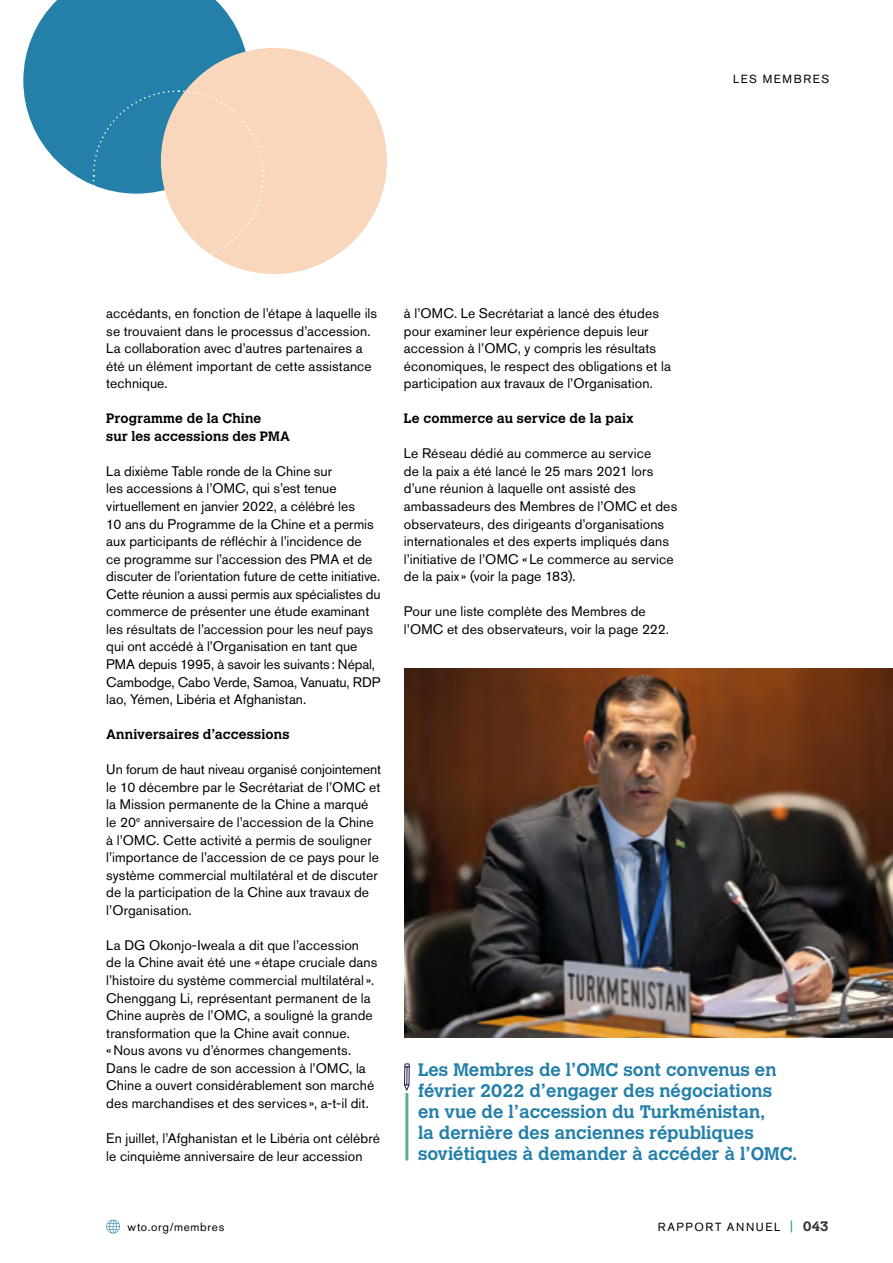
<style>
.page{position:relative;width:893px;height:1263px;background:#fff}
.page>*{position:absolute;margin:0;border:0;box-sizing:border-box;transform-origin:0 0}
.t1{font:700 18px/21px "Calvert MT Std";color:#247fa9}
.t2{font:13.8px/17.5px "Akzidenz Grotesk Pro";letter-spacing:.005em;color:#000}
.t3{font:700 13.5px/17.5px "Calvert MT Std";letter-spacing:.01em;color:#000}
.t4{font:700 13.5px "Calvert MT Std";color:#333332}
.t5{font:11.7px "Akzidenz Grotesk Pro";letter-spacing:.13em;color:#000}
.t6{font:11.7px "Akzidenz Grotesk Pro";letter-spacing:.055em;color:#000}
</style>
<div class="page">
<div style="left:161px;top:48px;width:226px;height:226px;background:#f8d7bc;border-radius:50%"></div>
<svg style="left:23px;top:0;width:242px;height:262px"></svg>
<hr style="left:405px;top:1093px;width:3px;height:67px;background:#58b290">
<svg style="left:404px;top:1063px;width:6px;height:28px"></svg>
<img style="left:404px;top:669px;width:489px;height:368px">
<svg style="left:106px;top:1220px;width:14px;height:13px"></svg>
<svg style="left:791px;top:1220px;width:1px;height:12px"></svg>
<p class="t5" style="left:733px;top:71px;width:98px">LES MEMBRES</p>
<p class="t2" style="left:106px;top:304px;width:272px">accédants, en fonction de l’étape à laquelle ils se trouvaient dans le processus d’accession.<br>La collaboration avec d’autres partenaires a été un élément important de cette assistance technique.</p>
<p class="t3" style="left:106px;top:409px;width:185px">Programme de la Chine<br>sur les accessions des PMA</p>
<p class="t2" style="left:106px;top:462px;width:276px">La dixième Table ronde de la Chine sur<br>les accessions à l’OMC, qui s’est tenue virtuellement en janvier 2022, a célébré les<br>10 ans du Programme de la Chine et a permis aux participants de réfléchir à l’incidence de<br>ce programme sur l’accession des PMA et de discuter de l’orientation future de cette initiative.<br>Cette réunion a aussi permis aux spécialistes du commerce de présenter une étude examinant les résultats de l’accession pour les neuf pays qui ont accédé à l’Organisation en tant que PMA depuis 1995, à savoir les suivants: Népal, Cambodge, Cabo Verde, Samoa, Vanuatu, RDP lao, Yémen, Libéria et Afghanistan.</p>
<p class="t3" style="left:106px;top:725px;width:185px">Anniversaires d’accessions</p>
<p class="t2" style="left:106px;top:761px;width:276px">Un forum de haut niveau organisé conjointement le 10 décembre par le Secrétariat de l’OMC et la Mission permanente de la Chine a marqué le 20<sup>e</sup> anniversaire de l’accession de la Chine à l’OMC. Cette activité a permis de souligner l’importance de l’accession de ce pays pour le système commercial multilatéral et de discuter de la participation de la Chine aux travaux de l’Organisation.</p>
<p class="t2" style="left:106px;top:936px;width:273px">La DG Okonjo-Iweala a dit que l’accession de la Chine avait été une «étape cruciale dans l’histoire du système commercial multilatéral».<br>Chenggang Li, représentant permanent de la Chine auprès de l’OMC, a souligné la grande transformation que la Chine avait connue. «Nous avons vu d’énormes changements.<br>Dans le cadre de son accession à l’OMC, la Chine a ouvert considérablement son marché des marchandises et des services», a-t-il dit.</p>
<p class="t2" style="left:106px;top:1129px;width:275px">En juillet, l’Afghanistan et le Libéria ont célébré le cinquième anniversaire de leur accession</p>
<p class="t6" style="left:128px;top:1219px;width:98px">wto.org/membres</p>
<p class="t2" style="left:404px;top:304px;width:269px">à l’OMC. Le Secrétariat a lancé des études pour examiner leur expérience depuis leur accession à l’OMC, y compris les résultats économiques, le respect des obligations et la participation aux travaux de l’Organisation.</p>
<p class="t3" style="left:404px;top:409px;width:231px">Le commerce au service de la paix</p>
<p class="t2" style="left:404px;top:445px;width:275px">Le Réseau dédié au commerce au service<br>de la paix a été lancé le 25 mars 2021 lors d’une réunion à laquelle ont assisté des ambassadeurs des Membres de l’OMC et des observateurs, des dirigeants d’organisations internationales et des experts impliqués dans l’initiative de l’OMC «Le commerce au service de la paix» (voir la page 183).</p>
<p class="t2" style="left:404px;top:603px;width:267px">Pour une liste complète des Membres de l’OMC et des observateurs, voir la page 222.</p>
<h1 class="t1" style="left:418px;top:1059px;width:381px">Les Membres de l’OMC sont convenus en février 2022 d’engager des négociations en vue de l’accession du Turkménistan,<br>la dernière des anciennes républiques soviétiques à demander à accéder à l’OMC.</h1>
<p class="t5" style="left:658px;top:1219px;width:124px">RAPPORT ANNUEL</p>
<p class="t4" style="left:803px;top:1217px;width:27px">043</p>
</div>
